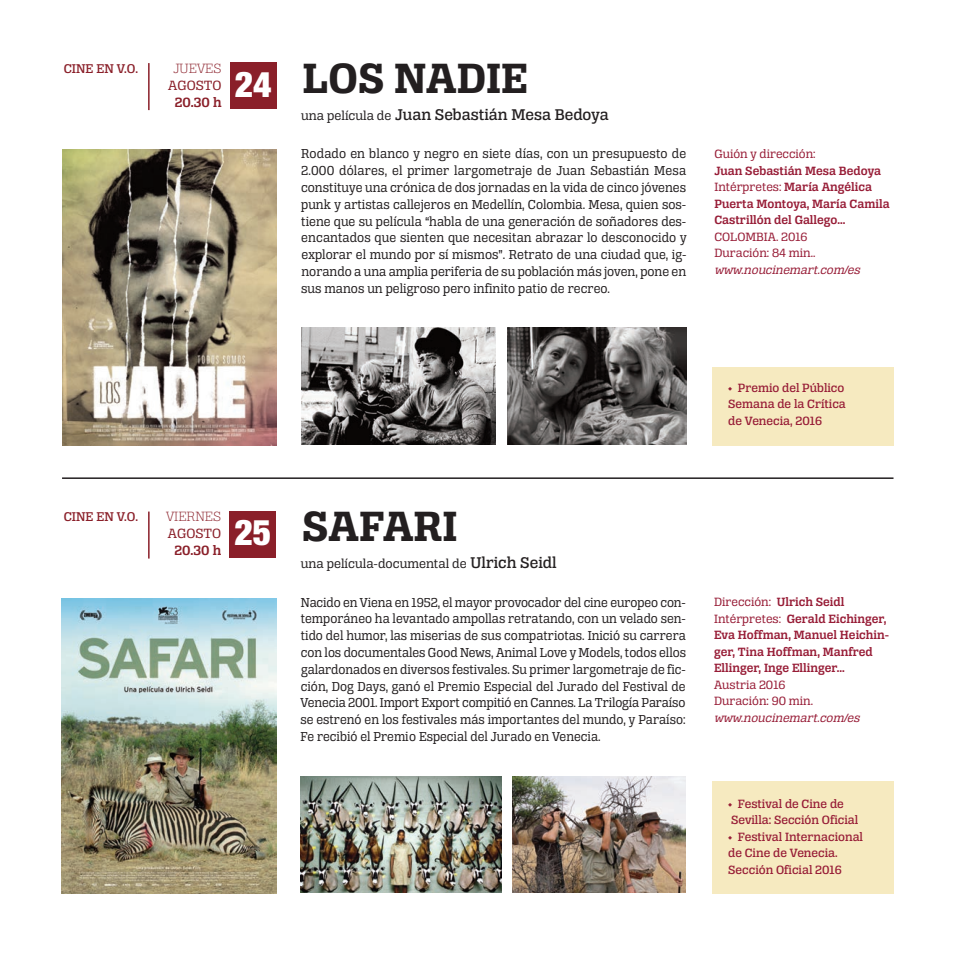
<style>
.page{position:relative;width:957px;height:957px;background:#fff}
.page>*{position:absolute;margin:0;border:0;box-sizing:border-box;transform-origin:0 0}
.t1{font:45px "Alianza Slab 700";color:#231f20}
.t2{font:900 condensed 35.55px "Helvetica Neue";color:#fff}
.t3{font:16.5px "Alianza Slab 500";color:#231f20}
.t4{font:14.25px "Alianza Slab 200";color:#8a1f29}
.t5{font:14.25px "Alianza Slab 400";color:#8a1f29}
.t6{font:14.25px "Alianza Slab 600";color:#8a1f29}
.t7{font:13.8px/16.8px "Alianza Slab 400";color:#231f20;text-align:justify;scale:.95 1}
.t8{font:13.8px/16.8px "Alianza Slab 400";color:#231f20;text-align:justify;scale:.96 1}
.t9{font:13.5px "Alianza Slab 400";color:#231f20}
.t10{font:13.5px "Alianza Slab 500";color:#8a1f29}
.t11{font:12.75px/16.5px "Alianza Slab 600";color:#971c36}
.t12{font:12.75px/16.5px "Alianza Slab 500";color:#971c36}
.t13{font:12.75px/16.5px "Alianza Slab 400";color:#971c36}
.t14{font:italic 12.75px "Alianza Slab 400";color:#971c36}
.s1{font-family:"Alianza Slab 400";font-size:13.5px}
.s2{font-family:"Alianza Slab 400"}
.s3{font-family:"Alianza Slab 500";font-size:16.5px}
</style>
<div class="page">
<img style="left:62px;top:150px;width:215px;height:295px">
<img style="left:301px;top:328px;width:194px;height:117px">
<img style="left:507px;top:328px;width:179px;height:117px">
<hr style="left:62px;top:477px;width:831px;height:2px;background:#231f20">
<div style="left:230px;top:62px;width:46px;height:47px;background:#8a1f29"></div>
<img style="left:62px;top:598px;width:214px;height:295px">
<img style="left:301px;top:776px;width:200px;height:116px">
<img style="left:512px;top:776px;width:173px;height:116px">
<div style="left:229px;top:510px;width:47px;height:47px;background:#8a1f29"></div>
<hr style="left:148px;top:63px;width:1px;height:47px;background:#8a1f29">
<hr style="left:148px;top:511px;width:1px;height:47px;background:#8a1f29">
<div style="left:712px;top:366px;width:181px;height:79px;background:#f6eac0"></div>
<div style="left:712px;top:781px;width:181px;height:112px;background:#f6eac0"></div>
<p class="t10" style="left:64px;top:64px;width:76px">CINE EN V.O.</p>
<p class="t4" style="left:173px;top:64px;width:50px">JUEVES</p>
<p class="t5" style="left:168px;top:81px;width:55px">AGOSTO</p>
<p class="t6" style="left:175px;top:97px;width:48px">20.30 h</p>
<h2 class="t2" style="left:235px;top:55px;width:38px">24</h2>
<h1 class="t1" style="left:302px;top:63px;width:227px">LOS NADIE</h1>
<p class="t3" style="left:301px;top:109px;width:309px"><span class="s1">una película de</span> Juan Sebastián Mesa Bedoya</p>
<p class="t8" style="left:301px;top:147px;width:403px">Rodado en blanco y negro en siete días, con un presupuesto de 2.000 dólares, el primer largometraje de Juan Sebastián Mesa constituye una crónica de dos jornadas en la vida de cinco jóvenes punk y artistas callejeros en Medellín, Colombia. Mesa, quien sos&shy;tiene que su película “habla de una generación de soñadores des&shy;encantados que sienten que necesitan abrazar lo desconocido y explorar el mundo por sí mismos”. Retrato de una ciudad que, ig&shy;norando a una amplia periferia de su población más joven, pone en sus manos un peligroso pero infinito patio de recreo.</p>
<p class="t13" style="left:714px;top:147px;width:103px">Guión y dirección:</p>
<p class="t11" style="left:714px;top:163px;width:177px">Juan Sebastián Mesa Bedoya<br><span class="s2">Intérpretes:</span> María Angélica<br>Puerta Montoya, María Camila<br>Castrillón del Gallego...</p>
<p class="t13" style="left:714px;top:229px;width:103px">COLOMBIA. 2016<br>Duración: 84 min..</p>
<p class="t14" style="left:714px;top:265px;width:149px">www.noucinemart.com/es</p>
<p class="t12" style="left:728px;top:380px;width:119px;text-align:justify">• Premio del Público Semana de la Crítica de Venecia, 2016</p>
<p class="t10" style="left:64px;top:512px;width:76px">CINE EN V.O.</p>
<p class="t4" style="left:166px;top:512px;width:57px">VIERNES</p>
<p class="t5" style="left:168px;top:529px;width:55px">AGOSTO</p>
<p class="t6" style="left:174px;top:545px;width:48px">20.30 h</p>
<h2 class="t2" style="left:234px;top:503px;width:38px">25</h2>
<h1 class="t1" style="left:302px;top:511px;width:157px">SAFARI</h1>
<p class="t9" style="left:301px;top:559px;width:257px">una película-documental de <span class="s3">Ulrich Seidl</span></p>
<p class="t7" style="left:300px;top:595px;width:407px">Nacido en Viena en 1952, el mayor provocador del cine europeo con&shy;temporáneo ha levantado ampollas retratando, con un velado sen&shy;tido del humor, las miserias de sus compatriotas. Inició su carrera con los documentales Good News, Animal Love y Models, todos ellos galardonados en diversos festivales. Su primer largometraje de fic&shy;ción, Dog Days, ganó el Premio Especial del Jurado del Festival de Venecia 2001. Import Export compitió en Cannes. La Trilogía Paraíso se estrenó en los festivales más importantes del mundo, y Paraíso:<br>Fe recibió el Premio Especial del Jurado en Venecia.</p>
<p class="t11" style="left:714px;top:595px;width:176px"><span class="s2">Dirección:</span> Ulrich Seidl<br><span class="s2">Intérpretes:</span> Gerald Eichinger,<br>Eva Hoffman, Manuel Heichin&shy;ger, Tina Hoffman, Manfred<br>Ellinger, Inge Ellinger...</p>
<p class="t13" style="left:714px;top:677px;width:100px">Austria 2016<br>Duración: 90 min.</p>
<p class="t14" style="left:714px;top:713px;width:149px">www.noucinemart.com/es</p>
<p class="t12" style="left:728px;top:796px;width:131px">• Festival de Cine de<br>Sevilla: Sección Oficial</p>
<p class="t12" style="left:728px;top:829px;width:136px">• Festival Internacional de Cine de Venecia.<br>Sección Oficial 2016</p>
</div>
